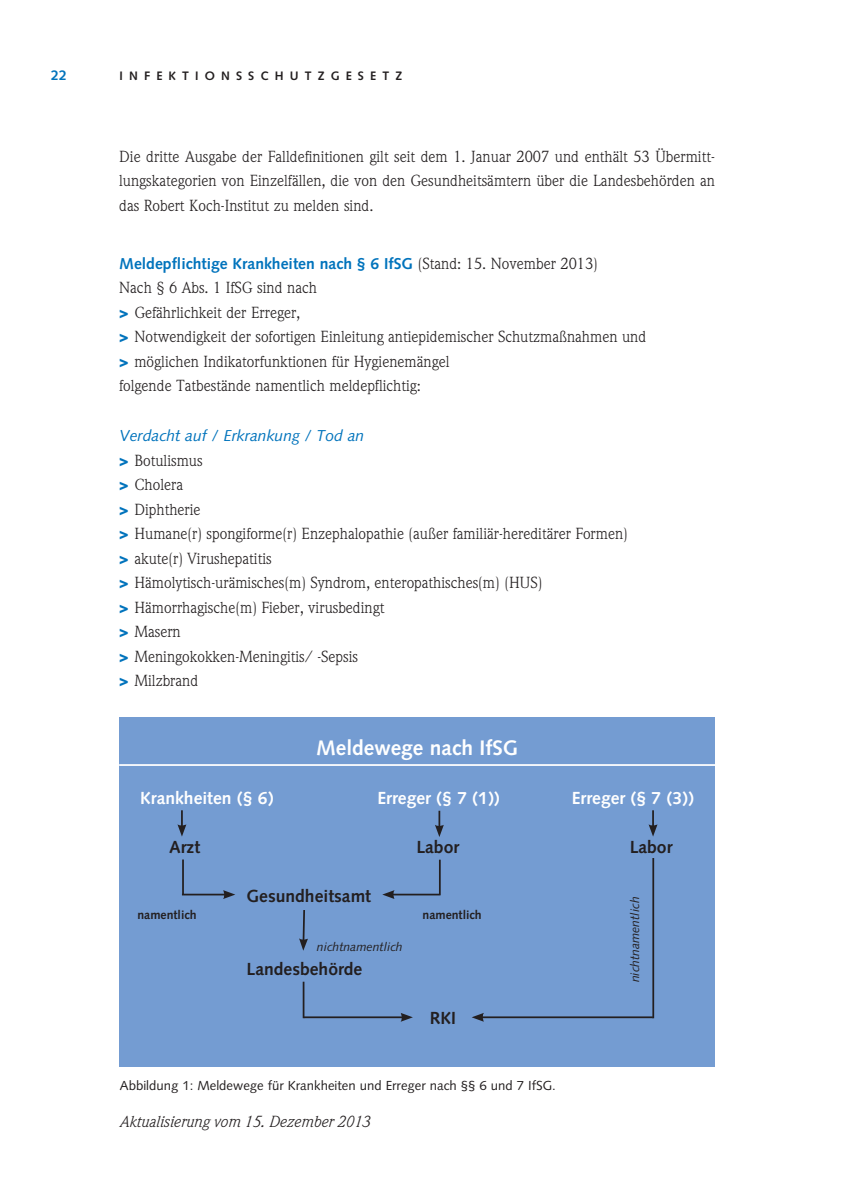
<style>
.page{position:relative;width:844px;height:1191px;background:#fff}
.page>*{position:absolute;margin:0;border:0;box-sizing:border-box;transform-origin:0 0}
.t1{font:700 21px "Syntax";color:#fff}
.t2{font:700 17.5px "Syntax";color:#231f20}
.t3{font:700 17.5px "Syntax";color:#fff}
.t4{font:15.75px/24.5px "Weidemann";color:#231f20}
.t5{font:700 15.75px "Syntax";color:#0073bc}
.t6{font:italic 15.75px "Weidemann";color:#231f20}
.t7{font:italic 15.75px "Syntax";color:#0073bc}
.t8{font:700 14px "Syntax";color:#0073bc}
.t9{font:13.12px "Syntax";color:#231f20}
.t10{font:700 12.25px "Syntax";color:#231f20}
.t11{font:italic 12.25px "Syntax";color:#231f20}
.s1{font-family:"Weidemann";font-weight:400;color:#231f20}
.s2{font-family:"Syntax";font-weight:900;color:#0073bc}
.s3{font-style:inherit}
</style>
<div class="page">
<div style="left:119px;top:717px;width:595px;height:350px;background:#749cd2"></div>
<hr style="left:182px;top:859px;width:2px;height:35px;background:#231f20">
<hr style="left:182px;top:893px;width:44px;height:2px;background:#231f20">
<svg style="left:223px;top:890px;width:12px;height:9px"></svg>
<hr style="left:439px;top:859px;width:1px;height:36px;background:#231f20">
<hr style="left:392px;top:893px;width:47px;height:2px;background:#231f20">
<svg style="left:382px;top:890px;width:12px;height:9px"></svg>
<svg style="left:299px;top:910px;width:9px;height:40px"></svg>
<hr style="left:303px;top:1016px;width:100px;height:2px;background:#231f20">
<svg style="left:400px;top:1013px;width:13px;height:8px"></svg>
<hr style="left:652px;top:858px;width:2px;height:160px;background:#231f20">
<hr style="left:302px;top:981px;width:2px;height:37px;background:#231f20">
<hr style="left:481px;top:1016px;width:171px;height:2px;background:#231f20">
<svg style="left:472px;top:1013px;width:12px;height:8px"></svg>
<svg style="left:177px;top:810px;width:9px;height:26px"></svg>
<svg style="left:435px;top:810px;width:8px;height:27px"></svg>
<svg style="left:648px;top:810px;width:9px;height:26px"></svg>
<hr style="left:119px;top:764px;width:597px;height:2px;background:#fff">
<p class="t8" style="left:51px;top:67px;width:17px">22</p>
<p class="t10" style="left:119px;top:68px;width:222px">Infe kti onsschutzge</p>
<p class="t10" style="left:358px;top:68px;width:46px">se tz</p>
<p class="t4" style="left:119px;top:144px;width:597px;text-align:justify">Die dritte Ausgabe der Falldefinitionen gilt seit dem 1. Januar 2007 und enthält 53 Übermitt&shy;lungskategorien von Einzelfällen, die von den Gesundheitsämtern über die Landesbehörden an das Robert Koch-Institut zu melden sind.</p>
<p class="t5" style="left:119px;top:254px;width:480px">Meldepflichtige Krankheiten nach § 6 IfSG <span class="s1">(Stand: 15. November 2013)</span></p>
<p class="t4" style="left:119px;top:275px;width:528px">Nach § 6 Abs. 1 IfSG sind nach<br><span class="s2">&gt;</span> Gefährlichkeit der Erreger,<br><span class="s2">&gt;</span> Notwendigkeit der sofortigen Einleitung antiepidemischer Schutzmaßnahmen und <span class="s2">&gt;</span> möglichen Indikatorfunktionen für Hygienemängel<br>folgende Tatbestände namentlich meldepflichtig:</p>
<p class="t7" style="left:119px;top:426px;width:247px">Verdacht auf / Erkrankung / Tod an</p>
<p class="t4" style="left:119px;top:448px;width:510px"><span class="s2">&gt;</span> Botulismus<br><span class="s2">&gt;</span> Cholera<br><span class="s2">&gt;</span> Diphtherie<br><span class="s2">&gt;</span> Humane(r) spongiforme(r) Enzephalopathie (außer familiär-hereditärer Formen) <span class="s2">&gt;</span> akute(r) Virushepatitis<br><span class="s2">&gt;</span> Hämolytisch-urämisches(m) Syndrom, enteropathisches(m) (HUS)<br><span class="s2">&gt;</span> Hämorrhagische(m) Fieber, virusbedingt<br><span class="s2">&gt;</span> Masern<br><span class="s2">&gt;</span> Meningokokken-Meningitis/ -Sepsis<br><span class="s2">&gt;</span> Milzbrand</p>
<h1 class="t1" style="left:316px;top:735px;width:203px"><span class="s3">M</span>eldewege nach IfSG</h1>
<p class="t3" style="left:140px;top:787px;width:135px">Krankheiten (§ 6)</p>
<p class="t3" style="left:377px;top:787px;width:124px">Erreger (§ 7 (1))</p>
<p class="t3" style="left:571px;top:787px;width:123px">Erreger (§ 7 (3))</p>
<p class="t2" style="left:169px;top:836px;width:33px">Arzt</p>
<p class="t2" style="left:416px;top:836px;width:44px">Labor</p>
<p class="t2" style="left:629px;top:836px;width:44px">Labor</p>
<p class="t2" style="left:246px;top:885px;width:126px">Gesundheitsamt</p>
<p class="t11" style="left:627px;top:982px;width:87px;rotate:-90deg">nichtnamentlich</p>
<p class="t10" style="left:137px;top:907px;width:61px">namentlich</p>
<p class="t10" style="left:422px;top:908px;width:61px">namentlich</p>
<p class="t11" style="left:317px;top:939px;width:87px">nichtnamentlich</p>
<p class="t2" style="left:246px;top:959px;width:117px">Landesbehörde</p>
<p class="t2" style="left:430px;top:1008px;width:28px">RKI</p>
<p class="t9" style="left:120px;top:1077px;width:437px">Abbildung 1: Meldewege für Krankheiten und Erreger nach §§ 6 und 7 IfSG.</p>
<p class="t6" style="left:119px;top:1112px;width:252px">Aktualisierung vom 15. Dezember 2013</p>
</div>
